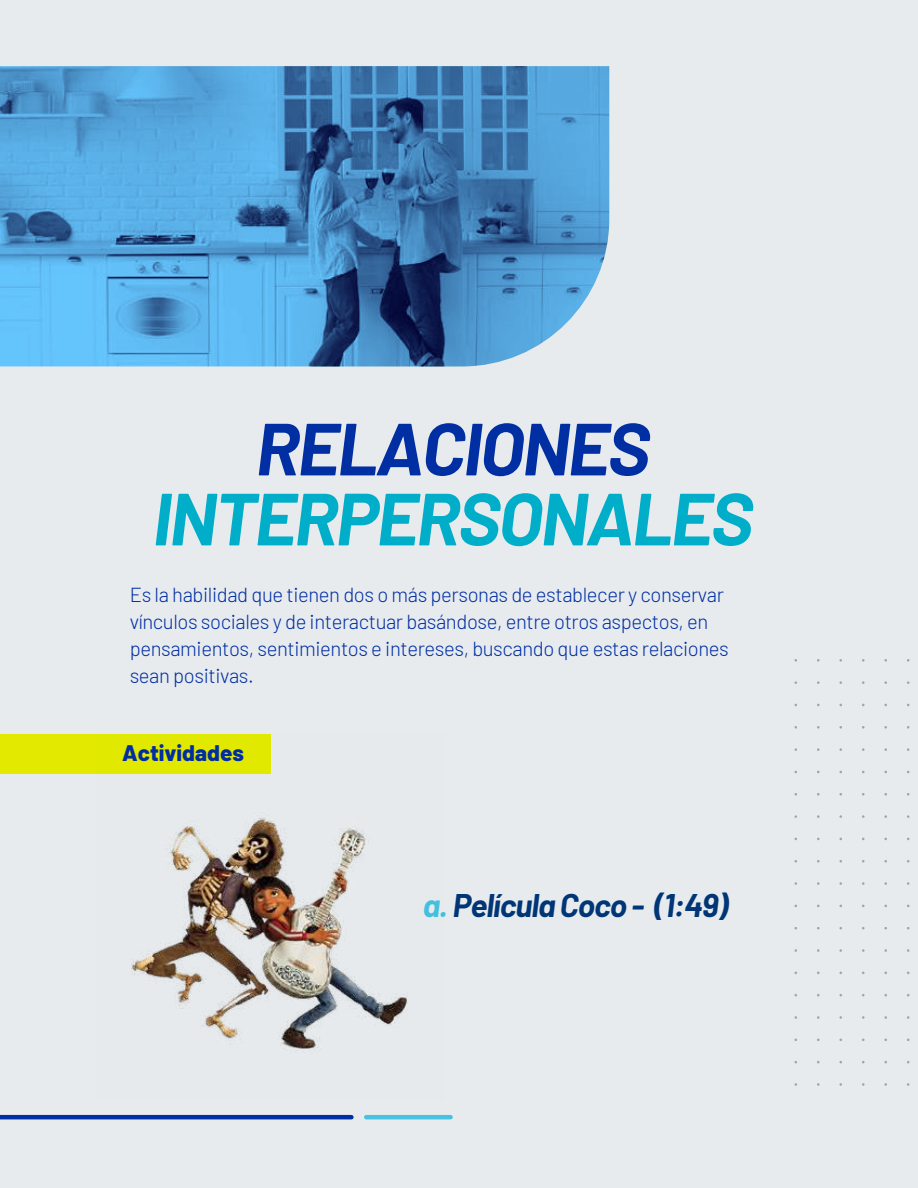
<style>
.page{position:relative;width:918px;height:1188px;background:#e7ebee}
.page>*{position:absolute;margin:0;border:0;box-sizing:border-box;transform-origin:0 0}
.t1{font:italic 700 73.8px "Barlow";letter-spacing:-.03em;color:#00aec9}
.t2{font:italic 700 73.8px "Barlow";letter-spacing:-.03em;color:#002ea3}
.t3{font:italic 700 31.95px "Barlow";letter-spacing:-.03em;color:#003676}
.t4{font:800 22.5px "Barlow";color:#002ea3}
.t5{font:300 20.25px/27px "Barlow";letter-spacing:-.02em;color:#002ea3}
.s1{color:#44c1df}
</style>
<div class="page">
<svg style="left:0;top:66px;width:609px;height:300px;background:#4e95ca"></svg>
<div style="left:0;top:734px;width:270px;height:40px;background:#e3ea00"></div>
<img style="left:131px;top:734px;width:277px;height:317px">
<hr style="left:0;top:1115px;width:351px;height:4px;background:#002ea3">
<hr style="left:366px;top:1115px;width:85px;height:4px;background:#47c3e2">
<h1 class="t2" style="left:256px;top:394px;width:396px">RELACIONES</h1>
<h1 class="t1" style="left:153px;top:464px;width:602px">INTERPERSONALES</h1>
<p class="t5" style="left:130px;top:579px;width:601px">Es la habilidad que tienen dos o más personas de establecer y conservar vínculos sociales y de interactuar basándose, entre otros aspectos, en pensamientos, sentimientos e intereses, buscando que estas relaciones sean positivas.</p>
<p class="t4" style="left:122px;top:736px;width:123px">Actividades</p>
<h2 class="t3" style="left:423px;top:882px;width:307px"><span class="s1">a.</span> Película Coco - (1:49)</h2>
</div>
